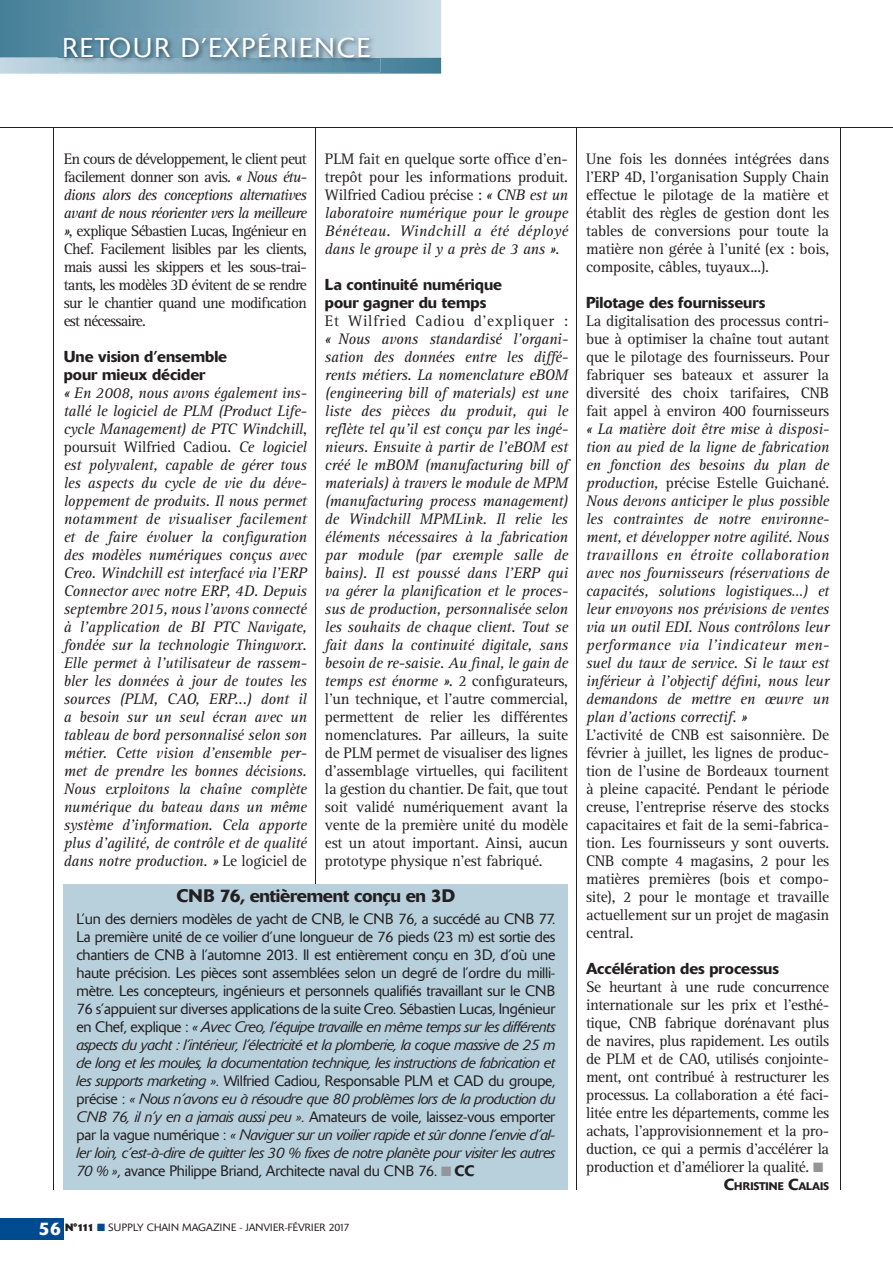
<style>
.page{position:relative;width:893px;height:1263px;background:#fff}
.page>*{position:absolute;margin:0;border:0;box-sizing:border-box;transform-origin:0 0}
.t1{font:300 27px "Delta";letter-spacing:.07em;color:#fff}
.t2{font:500 18px "Delta";letter-spacing:-.015em;color:#231f20}
.t3{font:italic 15.75px/18px "Rotis Serif";letter-spacing:-.015em;color:#231f20;text-align:justify}
.t4{font:15.75px/18px "Rotis Serif";letter-spacing:-.015em;color:#231f20;text-align:justify}
.t5{font:500 15.75px/18px "Delta";color:#231f20}
.t6{font:15.75px "Rotis Serif";letter-spacing:.04em;color:#231f20}
.t7{font:300 15px/18px "Delta";letter-spacing:-.015em;color:#231f20;text-align:justify}
.t8{font:500 10.95px "Delta";color:#231f20}
.t9{font:300 10.5px "Delta";letter-spacing:.02em;color:#231f20}
.s1{font-style:italic}
.s2{font-style:normal}
.s3{color:#939598}
.s4{font-weight:500}
.s5{font-weight:500;font-size:18px;color:#fff}
.s6{font-weight:700}
.s7{color:#004a8f}
.s8{font-size:15.75px}
</style>
<div class="page">
<div style="left:0;top:1218px;width:64px;height:22px;background:#004a8f"></div>
<hr style="left:53px;top:128px;width:1px;height:1062px;background:#231f20">
<hr style="left:840px;top:128px;width:1px;height:1062px;background:#231f20">
<svg style="left:0;top:0;width:441px;height:74px"></svg>
<img style="left:58px;top:29px;width:322px;height:43px">
<hr style="left:316px;top:128px;width:1px;height:1062px;background:#231f20">
<hr style="left:577px;top:128px;width:1px;height:1062px;background:#231f20">
<hr style="left:0;top:127px;width:893px;height:1px;background:#231f20">
<div style="left:64px;top:884px;width:504px;height:306px;background:#b8d0dc"></div>
<h1 class="t1" style="left:62px;top:38px;width:309px">RETOUR D’EXPÉRIENCE</h1>
<p class="t4" style="left:64px;top:151px;width:245px">En cours de développement, le client peut facilement donner son avis. <span class="s1">« Nous étu&shy;dions alors des conceptions alternatives avant de nous réorienter vers la meilleure »</span>, explique Sébastien Lucas, Ingénieur en Chef. Facilement lisibles par les clients, mais aussi les skippers et les sous-trai&shy;tants, les modèles 3D évitent de se rendre sur le chantier quand une modification est nécessaire.</p>
<p class="t5" style="left:64px;top:349px;width:165px">Une vision d’ensemble pour mieux décider</p>
<p class="t3" style="left:64px;top:385px;width:245px">« En 2008, nous avons également ins&shy;tallé le logiciel de PLM (Product Life&shy;cycle Management) de PTC Windchill<span class="s2">, poursuit Wilfried Cadiou.</span> Ce logiciel est polyvalent, capable de gérer tous les aspects du cycle de vie du déve&shy;loppement de produits. Il nous permet notamment de visualiser facilement et de faire évoluer la configuration des modèles numériques conçus avec Creo. Windchill est interfacé via l’ERP Connector avec notre ERP, 4D. Depuis septembre 2015, nous l’avons connecté à l’application de BI PTC Navigate, fondée sur la technologie Thingworx.<br>Elle permet à l’utilisateur de rassem&shy;bler les données à jour de toutes les sources (PLM, CAO, ERP...) dont il a besoin sur un seul écran avec un tableau de bord personnalisé selon son métier. Cette vision d’ensemble per&shy;met de prendre les bonnes décisions.<br>Nous exploitons la chaîne complète numérique du bateau dans un même système d’information. Cela apporte plus d’agilité, de contrôle et de qualité dans notre production. » <span class="s2">Le logiciel de</span></p>
<p class="t3" style="left:325px;top:151px;width:245px"><span class="s2">PLM fait en quelque sorte office d’en&shy;trepôt pour les informations produit.<br>Wilfried Cadiou précise :</span> « CNB est un laboratoire numérique pour le groupe Bénéteau. Windchill a été déployé dans le groupe il y a près de 3 ans »<span class="s2">.</span></p>
<p class="t5" style="left:325px;top:277px;width:179px">La continuité numérique pour gagner du temps</p>
<p class="t6" style="left:325px;top:315px;width:245px">Et Wilfried Cadiou d’expliquer :</p>
<p class="t3" style="left:325px;top:331px;width:245px">« Nous avons standardisé l’organi&shy;sation des données entre les diffé&shy;rents métiers. La nomenclature eBOM (engineering bill of materials) est une liste des pièces du produit, qui le reflète tel qu’il est conçu par les ingé&shy;nieurs. Ensuite à partir de l’eBOM est créé le mBOM (manufacturing bill of materials) à travers le module de MPM (manufacturing process management) de Windchill MPMLink. Il relie les éléments nécessaires à la fabrication par module (par exemple salle de bains). Il est poussé dans l’ERP qui va gérer la planification et le proces&shy;sus de production, personnalisée selon les souhaits de chaque client. Tout se fait dans la continuité digitale, sans besoin de re-saisie. Au final, le gain de temps est énorme ». <span class="s2">2 configurateurs, l’un technique, et l’autre commercial, permettent de relier les différentes nomenclatures. Par ailleurs, la suite de PLM permet de visualiser des lignes d’assemblage virtuelles, qui facilitent la gestion du chantier. De fait, que tout soit validé numériquement avant la vente de la première unité du modèle est un atout important. Ainsi, aucun prototype physique n’est fabriqué.</span></p>
<p class="t2" style="left:176px;top:889px;width:280px">CNB 76, entièrement conçu en 3D</p>
<p class="t7" style="left:76px;top:911px;width:480px">L’un des derniers modèles de yacht de CNB, le CNB 76, a succédé au CNB 77.<br>La première unité de ce voilier d’une longueur de 76 pieds (23 m) est sortie des chantiers de CNB à l’automne 2013. Il est entièrement conçu en 3D, d’où une haute précision. Les pièces sont assemblées selon un degré de l’ordre du milli&shy;mètre. Les concepteurs, ingénieurs et personnels qualifiés travaillant sur le CNB 76 s’appuient sur diverses applications de la suite Creo. Sébastien Lucas, Ingénieur en Chef, explique : <span class="s1">« Avec Creo, l’équipe travaille en même temps sur les différents aspects du yacht : l’intérieur, l’électricité et la plomberie, la coque massive de 25 m de long et les moules, la documentation technique, les instructions de fabrication et les supports marketing »</span>. Wilfried Cadiou, Responsable PLM et CAD du groupe, précise : <span class="s1">« Nous n’avons eu à résoudre que 80 problèmes lors de la production du CNB 76, il n’y en a jamais aussi peu »</span>. Amateurs de voile, laissez-vous emporter par la vague numérique : <span class="s1">« Naviguer sur un voilier rapide et sûr donne l’envie d’al&shy;ler loin, c’est-à-dire de quitter les 30 % fixes de notre planète pour visiter les autres 70 % »</span>, avance Philippe Briand, Architecte naval du CNB 76. <span class="s3">■</span> <span class="s4">CC</span></p>
<p class="t9" style="left:39px;top:1224px;width:312px"><span class="s5">56</span> <span class="s6">N°111</span> <span class="s7">■</span> SUPPLY CHAIN MAGAZINE - JANVIER-FÉVRIER 2017</p>
<p class="t4" style="left:586px;top:151px;width:245px">Une fois les données intégrées dans l’ERP 4D, l’organisation Supply Chain effectue le pilotage de la matière et établit des règles de gestion dont les tables de conversions pour toute la matière non gérée à l’unité (ex : bois, composite, câbles, tuyaux...).</p>
<p class="t5" style="left:586px;top:295px;width:181px">Pilotage des fournisseurs</p>
<p class="t4" style="left:586px;top:313px;width:245px">La digitalisation des processus contri&shy;bue à optimiser la chaîne tout autant que le pilotage des fournisseurs. Pour fabriquer ses bateaux et assurer la diversité des choix tarifaires, CNB fait appel à environ 400 fournisseurs</p>
<p class="t3" style="left:586px;top:421px;width:245px">« La matière doit être mise à disposi&shy;tion au pied de la ligne de fabrication en fonction des besoins du plan de production, <span class="s2">précise Estelle Guichané.<br></span>Nous devons anticiper le plus possible les contraintes de notre environne&shy;ment, et développer notre agilité. Nous travaillons en étroite collaboration avec nos fournisseurs (réservations de capacités, solutions logistiques…) et leur envoyons nos prévisions de ventes via un outil EDI. Nous contrôlons leur performance via l’indicateur men&shy;suel du taux de service. Si le taux est inférieur à l’objectif défini, nous leur demandons de mettre en œuvre un plan d’actions correctif. »</p>
<p class="t4" style="left:586px;top:727px;width:245px">L’activité de CNB est saisonnière. De février à juillet, les lignes de produc&shy;tion de l’usine de Bordeaux tournent à pleine capacité. Pendant le période creuse, l’entreprise réserve des stocks capacitaires et fait de la semi-fabrica&shy;tion. Les fournisseurs y sont ouverts.<br>CNB compte 4 magasins, 2 pour les matières premières (bois et compo&shy;site), 2 pour le montage et travaille actuellement sur un projet de magasin central.</p>
<p class="t5" style="left:586px;top:961px;width:194px">Accélération des processus</p>
<p class="t4" style="left:586px;top:979px;width:245px">Se heurtant à une rude concurrence internationale sur les prix et l’esthé&shy;tique, CNB fabrique dorénavant plus de navires, plus rapidement. Les outils de PLM et de CAO, utilisés conjointe&shy;ment, ont contribué à restructurer les processus. La collaboration a été faci&shy;litée entre les départements, comme les achats, l’approvisionnement et la pro&shy;duction, ce qui a permis d’accélérer la production et d’améliorer la qualité. <span class="s3">■</span></p>
<p class="t8" style="left:724px;top:1182px;width:107px"><span class="s8">C</span>HRISTINE <span class="s8">C</span>ALAIS</p>
</div>
